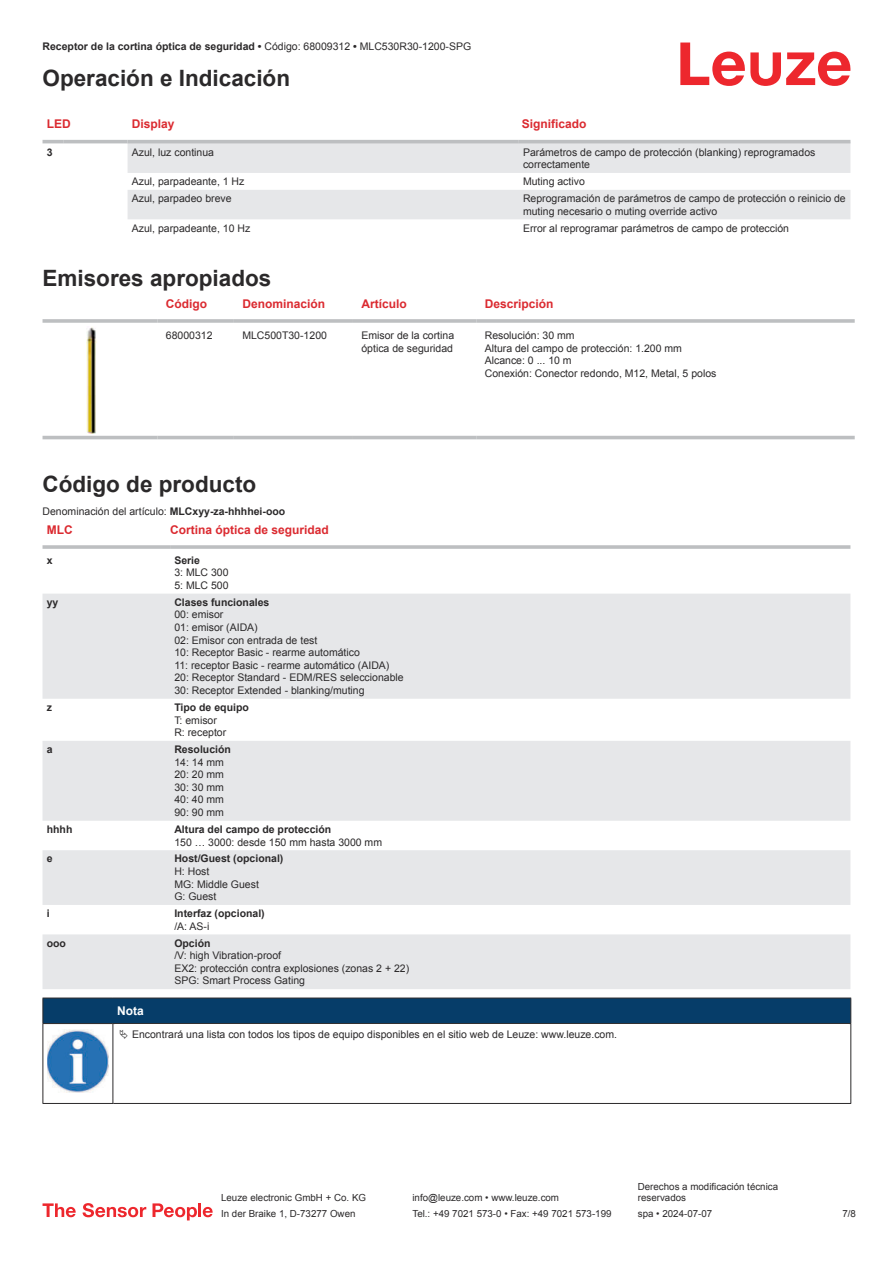
<style>
.page{position:relative;width:893px;height:1263px;background:#fff}
.page>*{position:absolute;margin:0;border:0;box-sizing:border-box;transform-origin:0 0}
.t1{font:700 22.5px "Arial";color:#2b292a}
.t2{font:700 12px "Arial";color:#db2a30}
.t3{font:700 12px "Arial";color:#fff}
.t4{font:10.5px/12.6px "Arial";color:#2b292a}
.t5{font:700 10.5px "Arial";color:#2b292a}
.t6{font:9.75px/11.7px "Arial";color:#2b292a}
.s1{font-weight:400}
.s2{font-weight:700}
</style>
<div class="page">
<svg style="left:680px;top:43px;width:170px;height:43px"></svg>
<svg style="left:128px;top:143px;width:722px;height:76px;fill:#e6e7e9"></svg>
<hr style="left:43px;top:140px;width:21px;height:3px;background:#bdbfc1">
<hr style="left:64px;top:140px;width:64px;height:3px;background:#bdbfc1">
<hr style="left:128px;top:140px;width:391px;height:3px;background:#bdbfc1">
<hr style="left:519px;top:140px;width:331px;height:3px;background:#bdbfc1">
<svg style="left:43px;top:339px;width:812px;height:101px"></svg>
<hr style="left:43px;top:319px;width:114px;height:4px;background:#bdbfc1">
<hr style="left:157px;top:319px;width:77px;height:4px;background:#c8c9cb">
<hr style="left:234px;top:319px;width:119px;height:4px;background:#c3c5c6">
<hr style="left:353px;top:319px;width:123px;height:4px;background:#bdbfc1">
<hr style="left:476px;top:319px;width:379px;height:4px;background:#c8c9cb">
<hr style="left:43px;top:436px;width:114px;height:3px;background:#bdbfc1">
<hr style="left:157px;top:436px;width:77px;height:3px;background:#bdbfc1">
<hr style="left:234px;top:436px;width:119px;height:3px;background:#bdbfc1">
<hr style="left:353px;top:436px;width:123px;height:3px;background:#bdbfc1">
<hr style="left:476px;top:436px;width:379px;height:3px;background:#bdbfc1">
<img style="left:87px;top:327px;width:9px;height:106px">
<svg style="left:43px;top:594px;width:807px;height:395px;fill:#e6e7e9"></svg>
<hr style="left:43px;top:545px;width:127px;height:4px;background:#bdbfc1">
<hr style="left:170px;top:545px;width:680px;height:4px;background:#c5c7c9">
<svg style="left:43px;top:1203px;width:33px;height:14px"></svg>
<svg style="left:83px;top:1203px;width:63px;height:14px"></svg>
<svg style="left:153px;top:1203px;width:44px;height:17px"></svg>
<hr style="left:198px;top:1203px;width:3px;height:14px;background:#ed272d">
<svg style="left:203px;top:1207px;width:10px;height:10px"></svg>
<hr style="left:43px;top:1023px;width:70px;height:1px;background:#2b292a">
<div style="left:43px;top:998px;width:808px;height:25px;background:#063d69"></div>
<hr style="left:113px;top:1023px;width:738px;height:1px;background:#2b292a">
<hr style="left:43px;top:1024px;width:1px;height:75px;background:#2b292a">
<hr style="left:113px;top:1024px;width:1px;height:75px;background:#2b292a">
<hr style="left:850px;top:1024px;width:1px;height:75px;background:#2b292a">
<hr style="left:43px;top:1103px;width:70px;height:1px;background:#2b292a">
<hr style="left:113px;top:1103px;width:738px;height:1px;background:#2b292a">
<img style="left:47px;top:1030px;width:61px;height:63px">
<p class="t5" style="left:43px;top:43px;width:430px">Receptor de la cortina óptica de seguridad • <span class="s1">Código: 68009312</span> • <span class="s1">MLC530R30-1200-SPG</span></p>
<h1 class="t1" style="left:43px;top:70px;width:249px">Operación e Indicación</h1>
<p class="t2" style="left:47px;top:119px;width:25px">LED</p>
<p class="t2" style="left:132px;top:119px;width:44px">Display</p>
<p class="t2" style="left:522px;top:119px;width:66px">Significado</p>
<p class="t5" style="left:47px;top:148px;width:7px">3</p>
<p class="t4" style="left:132px;top:147px;width:84px">Azul, luz continua</p>
<p class="t4" style="left:523px;top:147px;width:294px">Parámetros de campo de protección (blanking) reprogramados correctamente</p>
<p class="t4" style="left:132px;top:176px;width:114px">Azul, parpadeante, 1 Hz</p>
<p class="t4" style="left:523px;top:176px;width:63px">Muting activo</p>
<p class="t4" style="left:132px;top:193px;width:101px">Azul, parpadeo breve</p>
<p class="t4" style="left:523px;top:193px;width:324px">Reprogramación de parámetros de campo de protección o reinicio de muting necesario o muting override activo</p>
<p class="t4" style="left:132px;top:222px;width:120px">Azul, parpadeante, 10 Hz</p>
<p class="t4" style="left:523px;top:222px;width:268px">Error al reprogramar parámetros de campo de protección</p>
<h1 class="t1" style="left:43px;top:270px;width:230px">Emisores apropiados</h1>
<p class="t2" style="left:166px;top:300px;width:43px">Código</p>
<p class="t2" style="left:242px;top:300px;width:84px">Denominación</p>
<p class="t2" style="left:361px;top:300px;width:47px">Artículo</p>
<p class="t2" style="left:485px;top:300px;width:70px">Descripción</p>
<p class="t4" style="left:166px;top:330px;width:48px">68000312</p>
<p class="t4" style="left:242px;top:330px;width:86px">MLC500T30-1200</p>
<p class="t4" style="left:361px;top:330px;width:94px">Emisor de la cortina óptica de seguridad</p>
<p class="t4" style="left:485px;top:330px;width:233px">Resolución: 30 mm<br>Altura del campo de protección: 1.200 mm<br>Alcance: 0 ... 10 m<br>Conexión: Conector redondo, M12, Metal, 5 polos</p>
<h1 class="t1" style="left:43px;top:476px;width:215px">Código de producto</h1>
<p class="t4" style="left:43px;top:506px;width:244px">Denominación del artículo: <span class="s2">MLCxyy-za-hhhhei-ooo</span></p>
<p class="t2" style="left:47px;top:526px;width:27px">MLC</p>
<p class="t2" style="left:170px;top:526px;width:160px">Cortina óptica de seguridad</p>
<p class="t5" style="left:47px;top:556px;width:7px">x</p>
<p class="t5" style="left:174px;top:556px;width:27px">Serie</p>
<p class="t4" style="left:174px;top:567px;width:56px">3: MLC 300<br>5: MLC 500</p>
<p class="t5" style="left:47px;top:598px;width:13px">yy</p>
<p class="t5" style="left:174px;top:598px;width:97px">Clases funcionales</p>
<p class="t4" style="left:174px;top:609px;width:231px">00: emisor<br>01: emisor (AIDA)<br>02: Emisor con entrada de test<br>10: Receptor Basic - rearme automático<br>11: receptor Basic - rearme automático (AIDA)<br>20: Receptor Standard - EDM/RES seleccionable 30: Receptor Extended - blanking/muting</p>
<p class="t5" style="left:47px;top:703px;width:7px">z</p>
<p class="t5" style="left:174px;top:703px;width:76px">Tipo de equipo</p>
<p class="t4" style="left:174px;top:714px;width:53px">T: emisor<br>R: receptor</p>
<p class="t5" style="left:47px;top:745px;width:7px">a</p>
<p class="t5" style="left:174px;top:745px;width:58px">Resolución</p>
<p class="t4" style="left:174px;top:757px;width:51px;text-align:justify">14: 14 mm 20: 20 mm 30: 30 mm 40: 40 mm 90: 90 mm</p>
<p class="t5" style="left:47px;top:825px;width:27px">hhhh</p>
<p class="t5" style="left:174px;top:825px;width:158px">Altura del campo de protección</p>
<p class="t4" style="left:174px;top:836px;width:209px">150 … 3000: desde 150 mm hasta 3000 mm</p>
<p class="t5" style="left:47px;top:855px;width:7px">e</p>
<p class="t5" style="left:174px;top:855px;width:111px">Host/Guest (opcional)</p>
<p class="t4" style="left:174px;top:866px;width:86px">H: Host<br>MG: Middle Guest<br>G: Guest</p>
<p class="t5" style="left:47px;top:909px;width:4px">i</p>
<p class="t5" style="left:174px;top:909px;width:92px">Interfaz (opcional)</p>
<p class="t4" style="left:174px;top:921px;width:37px">/A: AS-i</p>
<p class="t5" style="left:47px;top:939px;width:21px">ooo</p>
<p class="t5" style="left:174px;top:939px;width:38px">Opción</p>
<p class="t4" style="left:174px;top:950px;width:236px">/V: high Vibration-proof<br>EX2: protección contra explosiones (zonas 2 + 22)<br>SPG: Smart Process Gating</p>
<p class="t3" style="left:117px;top:1006px;width:28px">Nota</p>
<p class="t4" style="left:132px;top:1029px;width:487px">Encontrará una lista con todos los tipos de equipo disponibles en el sitio web de Leuze: www.leuze.com.</p>
<p class="t6" style="left:221px;top:1193px;width:146px">Leuze electronic GmbH + Co. KG</p>
<p class="t6" style="left:412px;top:1193px;width:148px">info@leuze.com • www.leuze.com</p>
<p class="t6" style="left:638px;top:1181px;width:142px">Derechos a modificación técnica reservados</p>
<p class="t6" style="left:221px;top:1209px;width:136px">In der Braike 1, D-73277 Owen</p>
<p class="t6" style="left:412px;top:1209px;width:201px">Tel.: +49 7021 573-0 • Fax: +49 7021 573-199</p>
<p class="t6" style="left:638px;top:1209px;width:76px">spa • 2024-07-07</p>
<p class="t6" style="left:842px;top:1209px;width:15px">7 /8</p>
</div>
